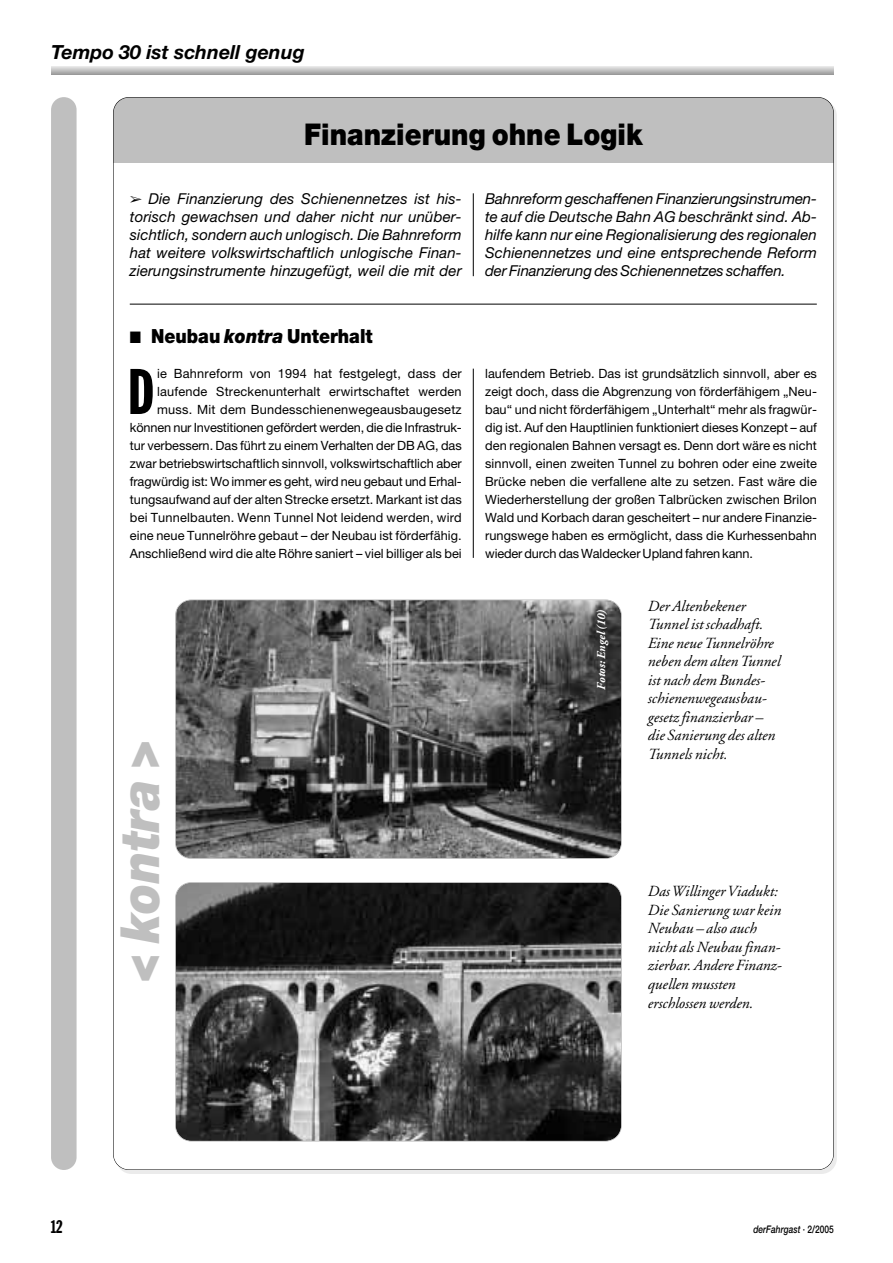
<style>
.page{position:relative;width:893px;height:1263px;background:#fff}
.page>*{position:absolute;margin:0;border:0;box-sizing:border-box;transform-origin:0 0}
.t1{font:63.3px "Franklin Gothic Extra Cond";color:#000}
.t2{font:italic 900 54px "Helvetica Neue";color:#bfbfbf;scale:.9 1}
.t3{font:900 30px "Helvetica Neue";color:#000;scale:.9 1}
.t4{font:italic 700 19.5px "Helvetica Neue";color:#000}
.t5{font:900 19.5px "Helvetica Neue";color:#000;scale:.9 1}
.t6{font:18px "Franklin Gothic Extra Cond";color:#000}
.t7{font:italic 15.45px/18.6px "Adobe Garamond";color:#000}
.t8{font:italic 15px/18px "Helvetica Neue";letter-spacing:.005em;color:#000;text-align:justify}
.t9{font:12.75px/18px "Helvetica Neue";color:#000;text-align:right}
.t10{font:italic 700 12px "Adobe Garamond";color:#fff}
.t11{font:italic 500 10.5px "Helvetica Neue";color:#000;scale:.8 1}
.s1{font-style:italic}
.s2{font-style:normal}
</style>
<div class="page">
<hr style="left:51px;top:66px;width:782px;height:2px;background:#e3e3e3">
<hr style="left:51px;top:67px;width:782px;height:2px;background:#d8d8d8">
<hr style="left:51px;top:68px;width:782px;height:2px;background:#cdcdcd">
<hr style="left:51px;top:69px;width:782px;height:2px;background:#c1c1c1">
<hr style="left:51px;top:70px;width:782px;height:2px;background:#b6b6b6">
<hr style="left:51px;top:71px;width:782px;height:2px;background:#ababab">
<hr style="left:51px;top:72px;width:782px;height:2px;background:#a0a0a0">
<hr style="left:51px;top:73px;width:782px;height:2px;background:#959595">
<hr style="left:51px;top:74px;width:782px;height:1px;background:#8f8f8f">
<div style="left:51px;top:97px;width:26px;height:1073px;background:#bfbfbf;border-radius:13px"></div>
<div style="left:113px;top:97px;width:720px;height:88px;background:#bfbfbf;border-radius:16px"></div>
<div style="left:113px;top:163px;width:720px;height:139px;background:#fff"></div>
<img style="left:176px;top:883px;width:445px;height:258px;border-radius:16px">
<div style="left:175px;top:882px;width:446px;height:260px;border:1px solid #b3b3b3;border-radius:16px"></div>
<hr style="left:473px;top:193px;width:1px;height:83px;background:#000">
<hr style="left:473px;top:369px;width:1px;height:189px;background:#000">
<img style="left:176px;top:600px;width:445px;height:258px;border-radius:16px">
<div style="left:175px;top:600px;width:446px;height:259px;border:1px solid #b3b3b3;border-radius:16px"></div>
<hr style="left:130px;top:304px;width:686px;height:1px;background:#000">
<h3 class="t4" style="left:51px;top:45px;width:255px">Tempo 30 ist schnell genug</h3>
<h3 class="t3" style="left:304px;top:123px;width:377px">Finanzierung ohne Logik</h3>
<p class="t8" style="left:130px;top:191px;width:333px">➢ Die Finanzierung des Schienennetzes ist his&shy;torisch gewachsen und daher nicht nur unüber&shy;sichtlich, sondern auch unlogisch. Die Bahnreform hat weitere volkswirtschaftlich unlogische Finan&shy;zierungsinstrumente hinzugefügt, weil die mit der</p>
<p class="t8" style="left:485px;top:191px;width:333px">Bahnreform geschaffenen Finanzierungsinstrumen&shy;te auf die Deutsche Bahn AG beschränkt sind. Ab&shy;hilfe kann nur eine Regionalisierung des regionalen Schienennetzes und eine entsprechende Reform der Finanzierung des Schienennetzes schaffen.</p>
<h3 class="t5" style="left:130px;top:329px;width:271px">■ Neubau <span class="s1">kontra</span> Unterhalt</h3>
<p class="t9" style="left:130px;top:366px;width:333px">ie Bahnreform von 1994 hat festgelegt, dass der laufende Streckenunterhalt erwirtschaftet werden muss. Mit dem Bundesschienenwegeausbaugesetz können nur Investitionen gefördert werden, die die Infrastruk&shy;tur verbessern. Das führt zu einem Verhalten der DB AG, das zwar betriebswirtschaftlich sinnvoll, volkswirtschaftlich aber fragwürdig ist: Wo immer es geht, wird neu gebaut und Erhal&shy;tungsaufwand auf der alten Strecke ersetzt. Markant ist das bei Tunnelbauten. Wenn Tunnel Not leidend werden, wird eine neue Tunnelröhre gebaut – der Neubau ist förderfähig.<br>Anschließend wird die alte Röhre saniert – viel billiger als bei</p>
<p class="t9" style="left:485px;top:366px;width:333px;text-align:justify">laufendem Betrieb. Das ist grundsätzlich sinnvoll, aber es zeigt doch, dass die Abgrenzung von förderfähigem „Neu&shy;bau“ und nicht förderfähigem „Unterhalt“ mehr als fragwür&shy;dig ist. Auf den Hauptlinien funktioniert dieses Konzept – auf den regionalen Bahnen versagt es. Denn dort wäre es nicht sinnvoll, einen zweiten Tunnel zu bohren oder eine zweite Brücke neben die verfallene alte zu setzen. Fast wäre die Wiederherstellung der großen Talbrücken zwischen Brilon Wald und Korbach daran gescheitert – nur andere Finanzie&shy;rungswege haben es ermöglicht, dass die Kurhessenbahn wieder durch das Waldecker Upland fahren kann.</p>
<h1 class="t1" style="left:128px;top:369px;width:28px">D</h1>
<h2 class="t2" style="left:120px;top:983px;width:272px;rotate:-90deg">&lt; kontra &gt;</h2>
<p class="t10" style="left:596px;top:690px;width:83px;rotate:-90deg">Fotos: Engel (10)</p>
<p class="t7" style="left:647px;top:598px;width:134px">Der Altenbekener<br>Tunnel ist schadhaft.<br>Eine neue Tunnelröhre neben dem alten Tunnel ist nach dem Bundes&shy;schienenwegeausbau&shy;gesetz finanzierbar – die Sanierung des alten<br>Tunnels nicht.</p>
<p class="t7" style="left:647px;top:884px;width:136px">Das Willinger Viadukt:<br>Die Sanierung war kein<br>Neubau – also auch nicht als Neubau finan&shy;zierbar. Andere Finanz&shy;quellen mussten erschlossen werden.</p>
<h3 class="t6" style="left:51px;top:1220px;width:13px">12</h3>
<p class="t11" style="left:753px;top:1226px;width:102px">derFahrgast <span class="s2">· 2/2005</span></p>
</div>
